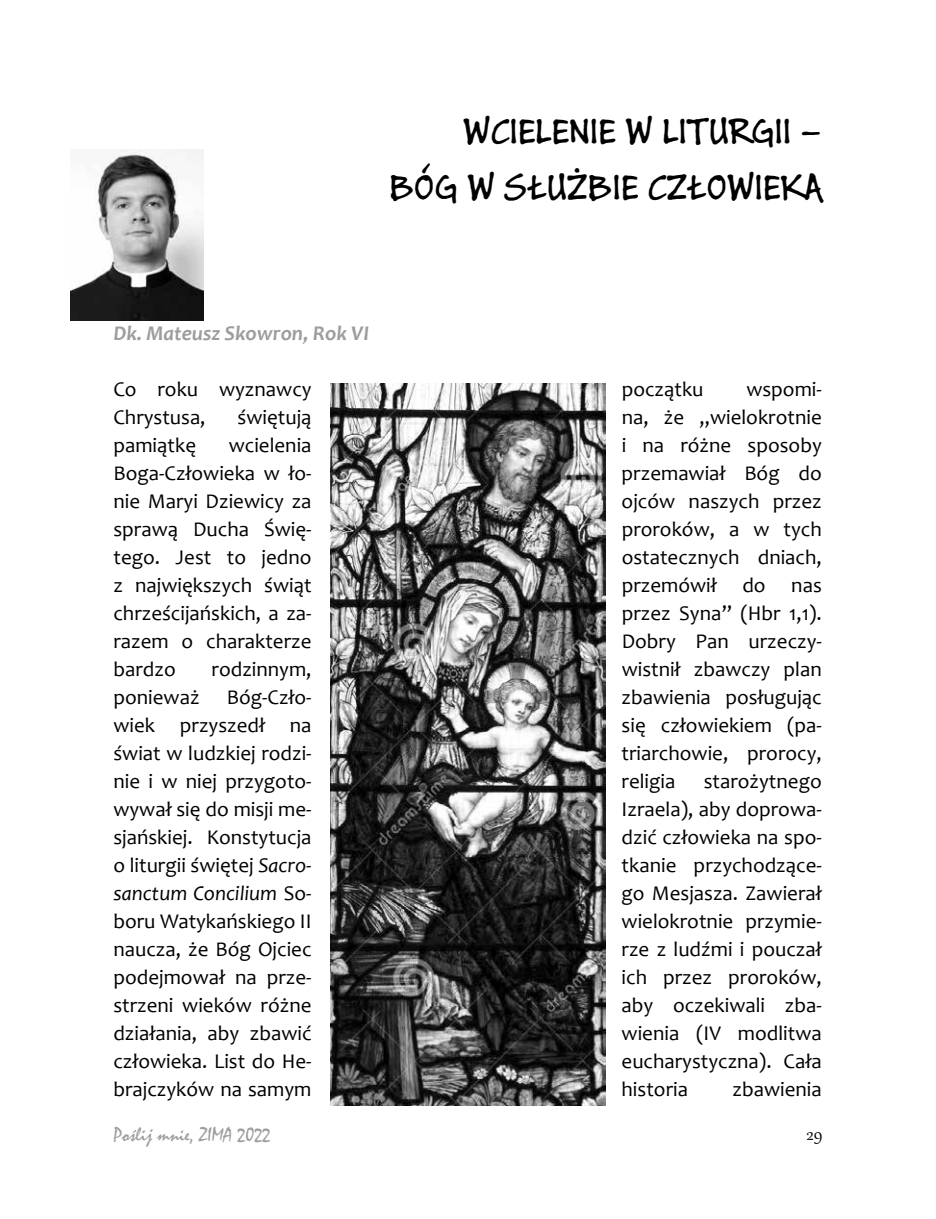
<style>
.page{position:relative;width:936px;height:1219px;background:#fff}
.page>*{position:absolute;margin:0;border:0;box-sizing:border-box;transform-origin:0 0}
.t1{font:41px/56px "Buxton Sketch";color:#000;text-align:right}
.t2{font:22px "Gabriola";color:#000}
.t3{font:21px/28px "Candara";color:#000;text-align:justify}
.t4{font:italic 700 21px "Candara";color:#9d9d9c}
.t5{font:20px "Mistral";color:#9d9d9c}
.s1{font-style:italic}
</style>
<div class="page">
<img style="left:71px;top:149px;width:133px;height:171px">
<img style="left:330px;top:384px;width:275px;height:722px">
<h1 class="t1" style="left:389px;top:102px;width:434px">WCIELENIE W LITURGII –<br>BÓG W SŁUŻBIE CZŁOWIEKA</h1>
<p class="t4" style="left:113px;top:320px;width:257px">Dk. Mateusz Skowron, Rok VI</p>
<p class="t3" style="left:113px;top:375px;width:200px">Co roku wyznawcy<br>Chrystusa,</p>
<p class="t3" style="left:237px;top:403px;width:75px">świętują</p>
<p class="t3" style="left:113px;top:431px;width:200px;text-indent:115px">wcielenia Boga-Człowieka w ło&shy;nie Maryi Dziewicy za sprawą Ducha Świę&shy;tego. Jest to jedno z największych świąt chrześcijańskich, a za&shy;razem o charakterze bardzo</p>
<p class="t3" style="left:113px;top:431px;width:84px">pamiątkę</p>
<p class="t3" style="left:212px;top:655px;width:101px">rodzinnym,</p>
<p class="t3" style="left:113px;top:683px;width:200px;text-indent:113px">Bóg-Czło&shy;wiek przyszedł na świat w ludzkiej rodzi&shy;nie i w niej przygoto&shy;wywał się do misji me&shy;sjańskiej. Konstytucja o liturgii świętej <span class="s1">Sacro&shy;sanctum Concilium</span> So&shy;boru Watykańskiego II naucza, że Bóg Ojciec podejmował na prze&shy;strzeni wieków różne działania, aby zbawić człowieka. List do He&shy;brajczyków na samym</p>
<p class="t3" style="left:113px;top:683px;width:88px">ponieważ</p>
<p class="t3" style="left:621px;top:375px;width:83px">początku</p>
<p class="t3" style="left:621px;top:375px;width:202px;text-indent:125px">wspomi&shy;na, że „wielokrotnie i na różne sposoby przemawiał Bóg do ojców naszych przez proroków, a w tych ostatecznych dniach, przemówił do nas przez Syna” (Hbr 1,1).<br>Dobry Pan urzeczy&shy;wistnił zbawczy plan zbawienia posługując się człowiekiem (pa&shy;triarchowie, prorocy, religia</p>
<p class="t3" style="left:621px;top:767px;width:202px;text-indent:82px">starożytnego Izraela), aby doprowa&shy;dzić człowieka na spo&shy;tkanie przychodzące&shy;go Mesjasza. Zawierał wielokrotnie przymie&shy;rze z ludźmi i pouczał ich przez proroków, aby oczekiwali zba&shy;wienia (IV modlitwa eucharystyczna). Cała historia</p>
<p class="t3" style="left:732px;top:1075px;width:91px">zbawienia</p>
<p class="t5" style="left:113px;top:1122px;width:158px">Poślij mnie, ZIMA 2022</p>
<p class="t2" style="left:806px;top:1120px;width:17px">29</p>
</div>
